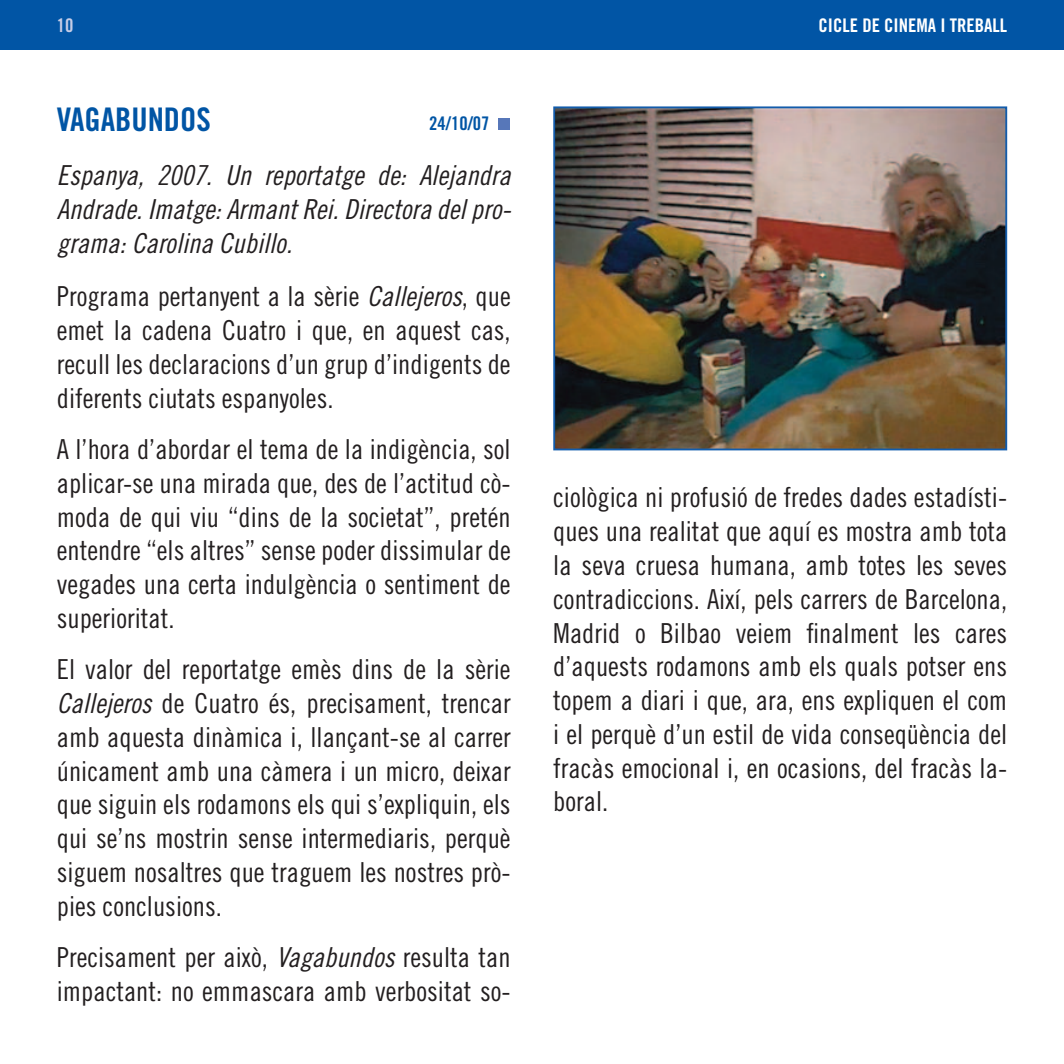
<style>
.page{position:relative;width:1064px;height:1064px;background:#fff}
.page>*{position:absolute;margin:0;border:0;box-sizing:border-box;transform-origin:0 0}
.t1{font:32.5px "Trade Gothic Bold Cond Twenty";color:#0155a5}
.t2{font:27.5px/33.8px "Trade Gothic Cond Eighteen";color:#231f20;text-align:justify}
.t3{font:27.5px/33.8px "Trade Gothic Cond Eighteen Obl";color:#231f20;text-align:justify}
.t4{font:18.75px "Trade Gothic Bold Cond Twenty";color:#fff}
.t5{font:18.75px "Trade Gothic Bold Cond Twenty";color:#0155a5}
.t6{font:18.75px "Trade Gothic Bold Cond Twenty";color:#c6cde7}
.s1{font-family:"Trade Gothic Cond Eighteen Obl"}
</style>
<div class="page">
<div style="left:0;top:0;width:1063px;height:50px;background:#0155a5"></div>
<img style="left:556px;top:109px;width:447px;height:338px">
<div style="left:553px;top:106px;width:453px;height:344px;border:2px solid #135cab"></div>
<div style="left:498px;top:118px;width:11px;height:12px;background:#5777b9"></div>
<p class="t6" style="left:57px;top:14px;width:18px">10</p>
<p class="t4" style="left:818px;top:14px;width:190px">CICLE DE CINEMA I TREBALL</p>
<p class="t1" style="left:57px;top:100px;width:156px">VAGABUNDOS</p>
<p class="t5" style="left:429px;top:112px;width:62px">24/10/07</p>
<p class="t3" style="left:57px;top:158px;width:455px">Espanya, 2007. Un reportatge de: Alejandra Andrade. Imatge: Armant Rei. Directora del pro&shy;grama: Carolina Cubillo.</p>
<p class="t2" style="left:57px;top:279px;width:455px">Programa pertanyent a la sèrie <span class="s1">Callejeros</span>, que emet la cadena Cuatro i que, en aquest cas, recull les declaracions d’un grup d’indigents de diferents ciutats espanyoles.</p>
<p class="t2" style="left:57px;top:432px;width:455px">A l’hora d’abordar el tema de la indigència, sol aplicar-se una mirada que, des de l’actitud cò&shy;moda de qui viu “dins de la societat”, pretén entendre “els altres” sense poder dissimular de vegades una certa indulgència o sentiment de superioritat.</p>
<p class="t2" style="left:57px;top:652px;width:455px">El valor del reportatge emès dins de la sèrie <span class="s1">Callejeros</span> de Cuatro és, precisament, trencar amb aquesta dinàmica i, llançant-se al carrer únicament amb una càmera i un micro, deixar que siguin els rodamons els qui s’expliquin, els qui se’ns mostrin sense intermediaris, perquè siguem nosaltres que traguem les nostres prò&shy;pies conclusions.</p>
<p class="t2" style="left:57px;top:939px;width:455px">Precisament per això, <span class="s1">Vagabundos</span> resulta tan impactant: no emmascara amb verbositat so-</p>
<p class="t2" style="left:553px;top:480px;width:455px">ciològica ni profusió de fredes dades estadísti&shy;ques una realitat que aquí es mostra amb tota la seva cruesa humana, amb totes les seves contradiccions. Així, pels carrers de Barcelona, Madrid o Bilbao veiem finalment les cares d’aquests rodamons amb els quals potser ens topem a diari i que, ara, ens expliquen el com i el perquè d’un estil de vida conseqüència del fracàs emocional i, en ocasions, del fracàs la&shy;boral.</p>
</div>
